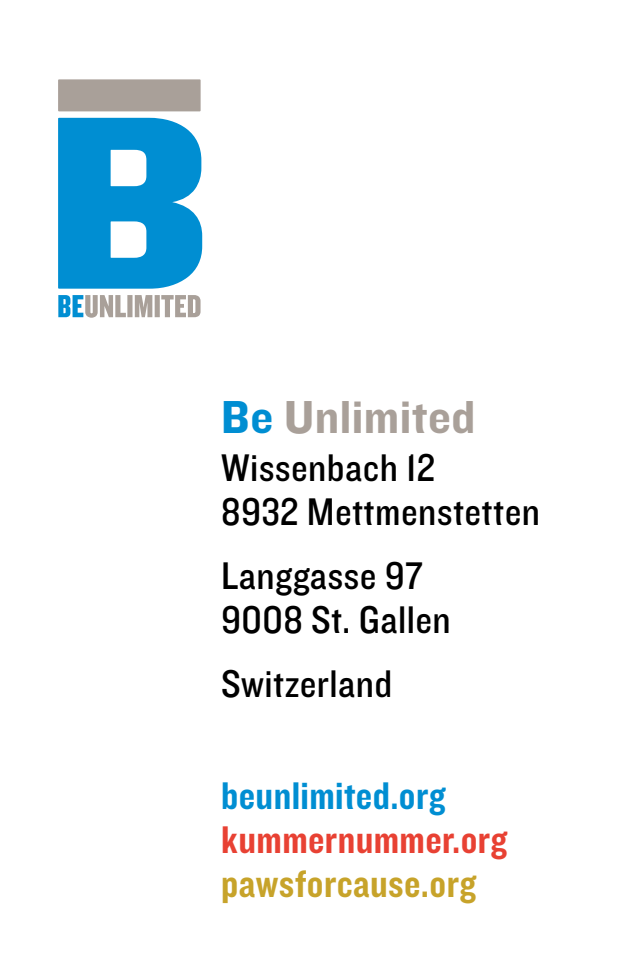
<style>
.page{position:relative;width:624px;height:964px;background:#fff}
.page>*{position:absolute;margin:0;border:0;box-sizing:border-box;transform-origin:0 0}
.t1{font:48px "Knockout 51 Middleweight";letter-spacing:.01em;color:#a9a099}
.t2{font:40px/44px "Knockout 30 Junior Welterwt";letter-spacing:.01em;color:#000}
.t3{font:40px "Knockout 50 Welterweight";letter-spacing:.01em;color:#e84133}
.t4{font:40px "Knockout 50 Welterweight";letter-spacing:.01em;color:#c7a32a}
.t5{font:40px "Knockout 50 Welterweight";letter-spacing:.01em;color:#008ed2}
.s1{color:#008ed2}
</style>
<div class="page">
<div style="left:58px;top:79px;width:143px;height:32px;background:#a9a099"></div>
<svg style="left:58px;top:295px;width:142px;height:23px"></svg>
<svg style="left:58px;top:118px;width:144px;height:171px;fill:#008ed2"></svg>
<p class="t1" style="left:221px;top:384px;width:255px"><span class="s1">Be</span> Unlimited</p>
<p class="t2" style="left:221px;top:443px;width:320px">Wissenbach 12<br>8932 Mettmenstetten</p>
<p class="t2" style="left:221px;top:551px;width:231px">Langgasse 97<br>9008 St. Gallen</p>
<p class="t2" style="left:221px;top:659px;width:172px">Switzerland</p>
<p class="t5" style="left:221px;top:769px;width:226px">beunlimited.org</p>
<p class="t3" style="left:221px;top:813px;width:287px">kummernummer.org</p>
<p class="t4" style="left:221px;top:857px;width:256px">pawsforcause.org</p>
</div>
